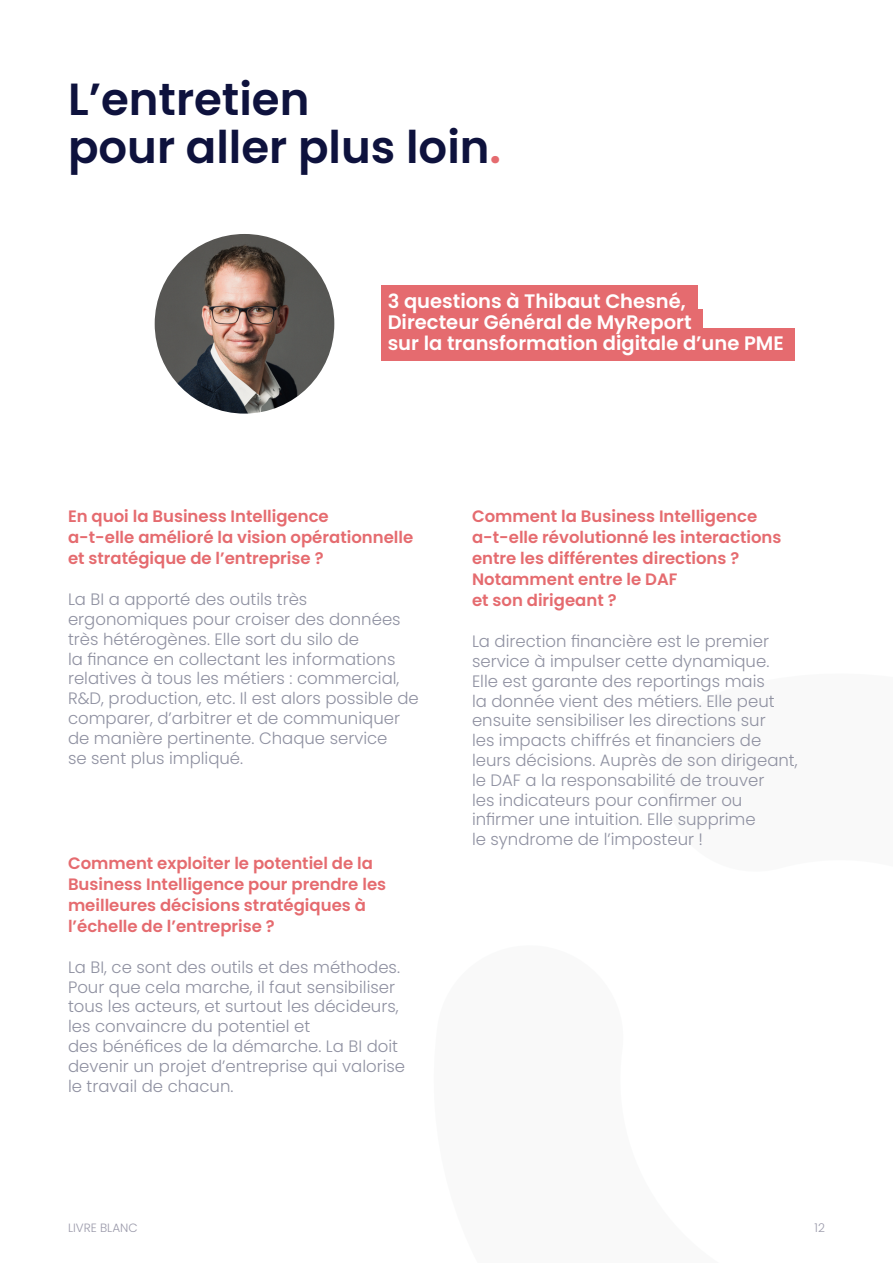
<style>
.page{position:relative;width:893px;height:1263px;background:#fff}
.page>*{position:absolute;margin:0;border:0;box-sizing:border-box;transform-origin:0 0}
.t1{font:600 45px/48px "Poppins";color:#0e123d}
.t2{font:600 19.5px/21px "Poppins";color:#fff}
.t3{font:300 16.5px/19.8px "Poppins";color:#8f91a1}
.t4{font:600 16.5px/21px "Poppins";color:#e56b6f}
.t5{font:300 12px "Poppins";color:#9b9aaa}
.s1{color:#e56b6f}
</style>
<div class="page">
<div style="left:381px;top:286px;width:316px;height:32px;background:#e56b6f"></div>
<div style="left:381px;top:309px;width:322px;height:33px;background:#e56b6f"></div>
<div style="left:381px;top:328px;width:414px;height:33px;background:#e56b6f"></div>
<img style="left:155px;top:234px;width:179px;height:180px;border-radius:90px">
<h1 class="t1" style="left:68px;top:76px;width:435px">L’entretien<br>pour aller plus loin<span class="s1">.</span></h1>
<p class="t2" style="left:388px;top:290px;width:398px">3 questions à Thibaut Chesné,<br>Directeur Général de MyReport<br>sur la transformation digitale d’une PME</p>
<p class="t4" style="left:68px;top:506px;width:347px">En quoi la Business Intelligence<br>a-t-elle amélioré la vision opérationnelle et stratégique de l’entreprise ?</p>
<p class="t3" style="left:68px;top:589px;width:352px">La BI a apporté des outils très ergonomiques pour croiser des données très hétérogènes. Elle sort du silo de<br>la finance en collectant les informations relatives à tous les métiers : commercial, R&amp;D, production, etc. Il est alors possible de comparer, d’arbitrer et de communiquer de manière pertinente. Chaque service<br>se sent plus impliqué.</p>
<p class="t4" style="left:68px;top:853px;width:320px">Comment exploiter le potentiel de la Business Intelligence pour prendre les meilleures décisions stratégiques à l’échelle de l’entreprise ?</p>
<p class="t3" style="left:68px;top:957px;width:339px">La BI, ce sont des outils et des méthodes.<br>Pour que cela marche, il faut sensibiliser tous les acteurs, et surtout les décideurs, les convaincre du potentiel et<br>des bénéfices de la démarche. La BI doit devenir un projet d’entreprise qui valorise le travail de chacun.</p>
<p class="t4" style="left:472px;top:506px;width:311px">Comment la Business Intelligence a-t-elle révolutionné les interactions entre les différentes directions ?<br>Notamment entre le DAF<br>et son dirigeant ?</p>
<p class="t3" style="left:472px;top:632px;width:327px">La direction financière est le premier service à impulser cette dynamique.<br>Elle est garante des reportings mais<br>la donnée vient des métiers. Elle peut ensuite sensibiliser les directions sur<br>les impacts chiffrés et financiers de leurs décisions. Auprès de son dirigeant, le DAF a la responsabilité de trouver<br>les indicateurs pour confirmer ou infirmer une intuition. Elle supprime<br>le syndrome de l’imposteur !</p>
<p class="t5" style="left:68px;top:1220px;width:71px">LIVRE BLANC</p>
<p class="t5" style="left:815px;top:1220px;width:12px">12</p>
</div>
